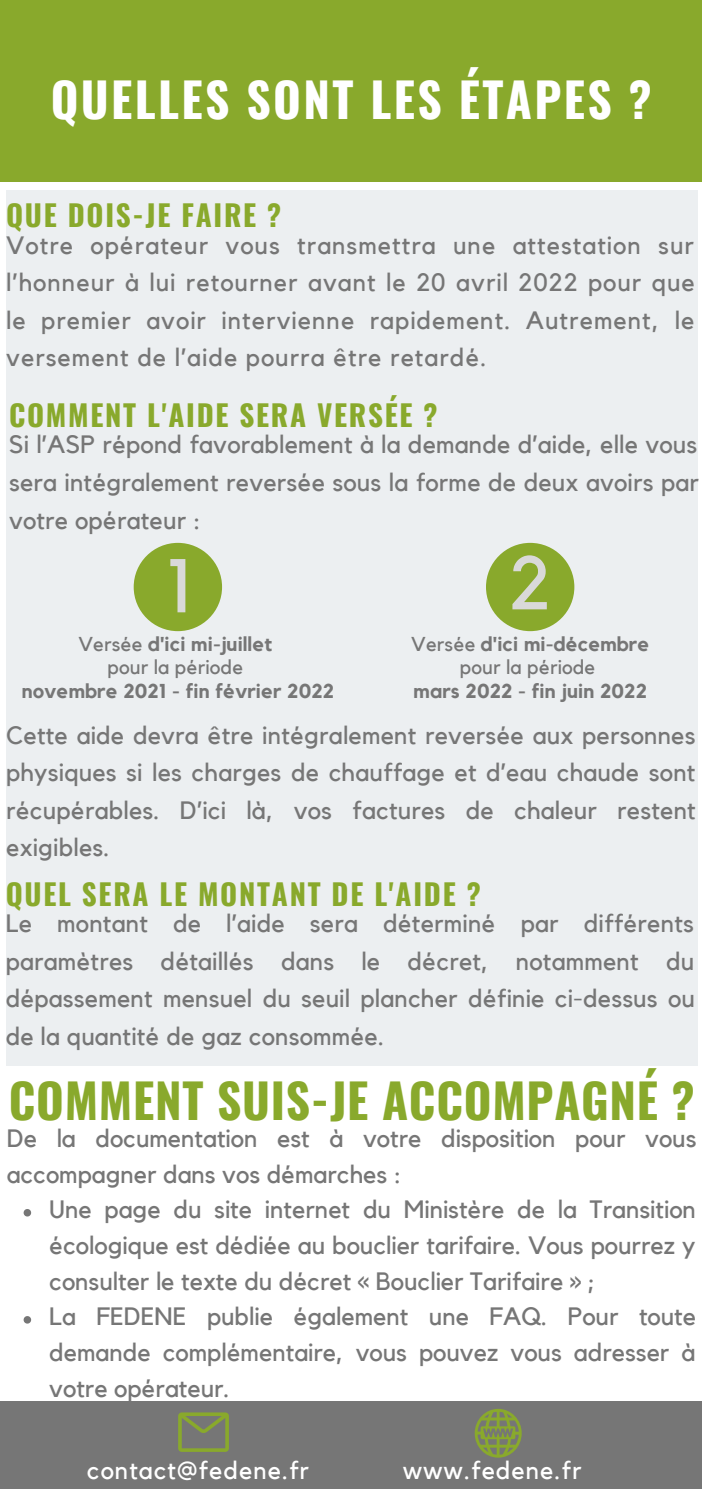
<style>
.page{position:relative;width:702px;height:1489px;background:#fff}
.page>*{position:absolute;margin:0;border:0;box-sizing:border-box;transform-origin:0 0}
.t1{font:75.25px "Kollektif";color:#d9d9d9}
.t2{font:700 47.5px "Oswald";letter-spacing:.015em;color:#89a92c}
.t3{font:700 47.5px "Oswald";letter-spacing:.05em;color:#fff}
.t4{font:700 29.25px "Oswald";letter-spacing:.06em;color:#89a92c}
.t5{font:25px/37.5px "Kollektif";letter-spacing:.01em;color:#767676;text-align:justify}
.t6{font:25px "Kollektif";letter-spacing:.04em;color:#fff}
.t7{font:700 20px "Kollektif";letter-spacing:.01em;color:#767676}
.t8{font:20px "Kollektif";letter-spacing:.01em;color:#767676}
.s1{font-weight:400}
</style>
<div class="page">
<div style="left:0;top:0;width:701px;height:182px;background:#89a92c"></div>
<div style="left:0;top:1402px;width:701px;height:87px;background:#767676"></div>
<div style="left:6px;top:190px;width:691px;height:875px;background:#eceff1"></div>
<div style="left:134px;top:543px;width:88px;height:88px;background:#89a92c;border-radius:50%"></div>
<div style="left:485px;top:543px;width:89px;height:88px;background:#89a92c;border-radius:50%"></div>
<svg style="left:24px;top:1209px;width:7px;height:7px"></svg>
<svg style="left:24px;top:1316px;width:7px;height:7px"></svg>
<svg style="left:474px;top:1409px;width:47px;height:48px"></svg>
<svg style="left:178px;top:1412px;width:51px;height:40px"></svg>
<p class="t3" style="left:51px;top:62px;width:602px">QUELLES SONT LES ÉTAPES ?</p>
<p class="t4" style="left:6px;top:192px;width:276px">QUE DOIS-JE FAIRE ?</p>
<p class="t5" style="left:6px;top:227px;width:689px">Votre opérateur vous transmettra une attestation sur l’honneur à lui retourner avant le 20 avril 2022 pour que le premier avoir intervienne rapidement. Autrement, le versement de l’aide pourra être retardé.</p>
<p class="t4" style="left:9px;top:392px;width:430px">COMMENT L'AIDE SERA VERSÉE ?</p>
<p class="t5" style="left:9px;top:427px;width:691px">Si l’ASP répond favorablement à la demande d’aide, elle vous sera intégralement reversée sous la forme de deux avoirs par votre opérateur :</p>
<p class="t1" style="left:168px;top:551px;width:24px">1</p>
<p class="t7" style="left:78px;top:635px;width:195px"><span class="s1">Versée</span> d'ici mi-juillet</p>
<p class="t8" style="left:108px;top:658px;width:137px">pour la période</p>
<p class="t7" style="left:22px;top:681px;width:313px">novembre 2021 - fin février 2022</p>
<p class="t1" style="left:509px;top:548px;width:43px">2</p>
<p class="t7" style="left:411px;top:635px;width:239px"><span class="s1">Versée</span> d'ici mi-décembre</p>
<p class="t8" style="left:459px;top:658px;width:137px">pour la période</p>
<p class="t7" style="left:413px;top:681px;width:235px">mars 2022 - fin juin 2022</p>
<p class="t5" style="left:6px;top:717px;width:690px">Cette aide devra être intégralement reversée aux personnes physiques si les charges de chauffage et d’eau chaude sont récupérables. D’ici là, vos factures de chaleur restent exigibles.</p>
<p class="t4" style="left:6px;top:871px;width:476px">QUEL SERA LE MONTANT DE L'AIDE ?</p>
<p class="t5" style="left:6px;top:906px;width:690px">Le montant de l’aide sera déterminé par différents paramètres détaillés dans le décret, notamment du dépassement mensuel du seuil plancher définie ci-dessus ou de la quantité de gaz consommée.</p>
<p class="t2" style="left:9px;top:1063px;width:687px">COMMENT SUIS-JE ACCOMPAGNÉ ?</p>
<p class="t5" style="left:7px;top:1121px;width:691px;line-height:35.8px">De la documentation est à votre disposition pour vous accompagner dans vos démarches :</p>
<p class="t5" style="left:49px;top:1193px;width:648px;line-height:35.8px">Une page du site internet du Ministère de la Transition écologique est dédiée au bouclier tarifaire. Vous pourrez y consulter le texte du décret « Bouclier Tarifaire » ;</p>
<p class="t5" style="left:49px;top:1300px;width:648px;line-height:35.8px">La FEDENE publie également une FAQ. Pour toute demande complémentaire, vous pouvez vous adresser à votre opérateur.</p>
<p class="t6" style="left:87px;top:1458px;width:223px">contact@fedene.fr</p>
<p class="t6" style="left:402px;top:1458px;width:180px">www.fedene.fr</p>
</div>
